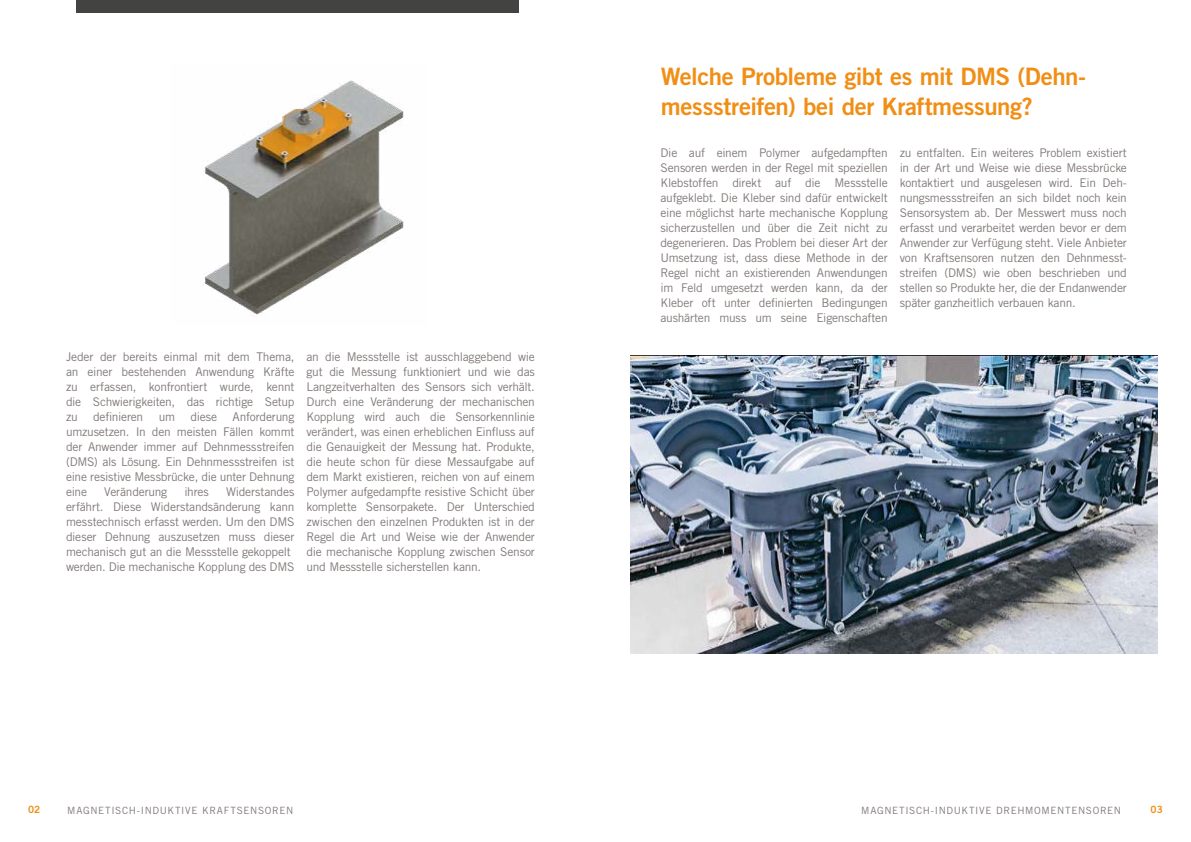
<style>
.page{position:relative;width:1191px;height:842px;background:#fff}
.page>*{position:absolute;margin:0;border:0;box-sizing:border-box;transform-origin:0 0}
.t1{font:24px/30px "Trade Gothic Bold Two";letter-spacing:-.015em;color:#f18e15}
.t2{font:12px/15px "Trade Gothic";letter-spacing:-.02em;color:#817a78;text-align:justify}
.t3{font:10px "Trade Gothic";letter-spacing:.06em;color:#817a78}
.t4{font:10px "Trade Gothic Bold Two";color:#f18e15}
</style>
<div class="page">
<div style="left:76px;top:0;width:443px;height:12px;background:#434341"></div>
<img style="left:203px;top:80px;width:201px;height:236px">
<img style="left:630px;top:355px;width:527px;height:298px">
<p class="t2" style="left:66px;top:349px;width:230px">Jeder der bereits einmal mit dem Thema, an einer bestehenden Anwendung Kräfte zu erfassen, konfrontiert wurde, kennt die Schwierigkeiten, das richtige Setup zu</p>
<p class="t2" style="left:66px;top:409px;width:230px;text-indent:166px">Anforderung umzusetzen. In den meisten Fällen kommt der Anwender immer auf Dehnmessstreifen (DMS) als Lösung. Ein Dehnmessstreifen ist eine resistive Messbrücke, die unter Dehnung eine</p>
<p class="t2" style="left:93px;top:409px;width:52px">definieren</p>
<p class="t2" style="left:159px;top:409px;width:18px">um</p>
<p class="t2" style="left:190px;top:409px;width:28px">diese</p>
<p class="t2" style="left:66px;top:484px;width:230px;text-align:left;text-indent:160px">Widerstandes erfährt. Diese Widerstandsänderung kann messtechnisch erfasst werden. Um den DMS dieser Dehnung auszusetzen muss dieser mechanisch gut an die Messstelle gekoppelt werden. Die mechanische Kopplung des DMS</p>
<p class="t2" style="left:104px;top:484px;width:65px">Veränderung</p>
<p class="t2" style="left:184px;top:484px;width:26px">ihres</p>
<p class="t2" style="left:306px;top:349px;width:230px">an die Messstelle ist ausschlaggebend wie gut die Messung funktioniert und wie das Langzeitverhalten des Sensors sich verhält.<br>Durch eine Veränderung der mechanischen Kopplung wird auch die Sensorkennlinie verändert, was einen erheblichen Einfluss auf die Genauigkeit der Messung hat. Produkte, die heute schon für diese Messaufgabe auf dem Markt existieren, reichen von auf einem Polymer aufgedampfte resistive Schicht über komplette Sensorpakete. Der Unterschied zwischen den einzelnen Produkten ist in der Regel die Art und Weise wie der Anwender die mechanische Kopplung zwischen Sensor und Messstelle sicherstellen kann.</p>
<h1 class="t1" style="left:660px;top:61px;width:427px">Welche Probleme gibt es mit DMS (Dehn&shy;messstreifen) bei der Kraftmessung?</h1>
<p class="t2" style="left:660px;top:145px;width:229px">Die auf einem Polymer aufgedampften Sensoren werden in der Regel mit speziellen Klebstoffen direkt auf die Messstelle aufgeklebt. Die Kleber sind dafür entwickelt eine möglichst harte mechanische Kopplung sicherzustellen und über die Zeit nicht zu degenerieren. Das Problem bei dieser Art der Umsetzung ist, dass diese Methode in der Regel nicht an existierenden Anwendungen im Feld umgesetzt werden kann, da der Kleber oft unter definierten Bedingungen aushärten muss um seine Eigenschaften</p>
<p class="t2" style="left:899px;top:145px;width:229px">zu entfalten. Ein weiteres Problem existiert in der Art und Weise wie diese Messbrücke kontaktiert und ausgelesen wird. Ein Deh&shy;nungsmessstreifen an sich bildet noch kein Sensorsystem ab. Der Messwert muss noch erfasst und verarbeitet werden bevor er dem Anwender zur Verfügung steht. Viele Anbieter von Kraftsensoren nutzen den Dehnmesst&shy;streifen (DMS) wie oben beschrieben und stellen so Produkte her, die der Endanwender später ganzheitlich verbauen kann.</p>
<p class="t4" style="left:28px;top:803px;width:14px">02</p>
<p class="t3" style="left:67px;top:804px;width:227px">MAGNETISCH-INDUKTIVE KRAFTSENSOREN</p>
<p class="t3" style="left:861px;top:804px;width:261px">MAGNETISCH-INDUKTIVE DREHMOMENTENSOREN</p>
<p class="t4" style="left:1150px;top:803px;width:14px">03</p>
</div>
